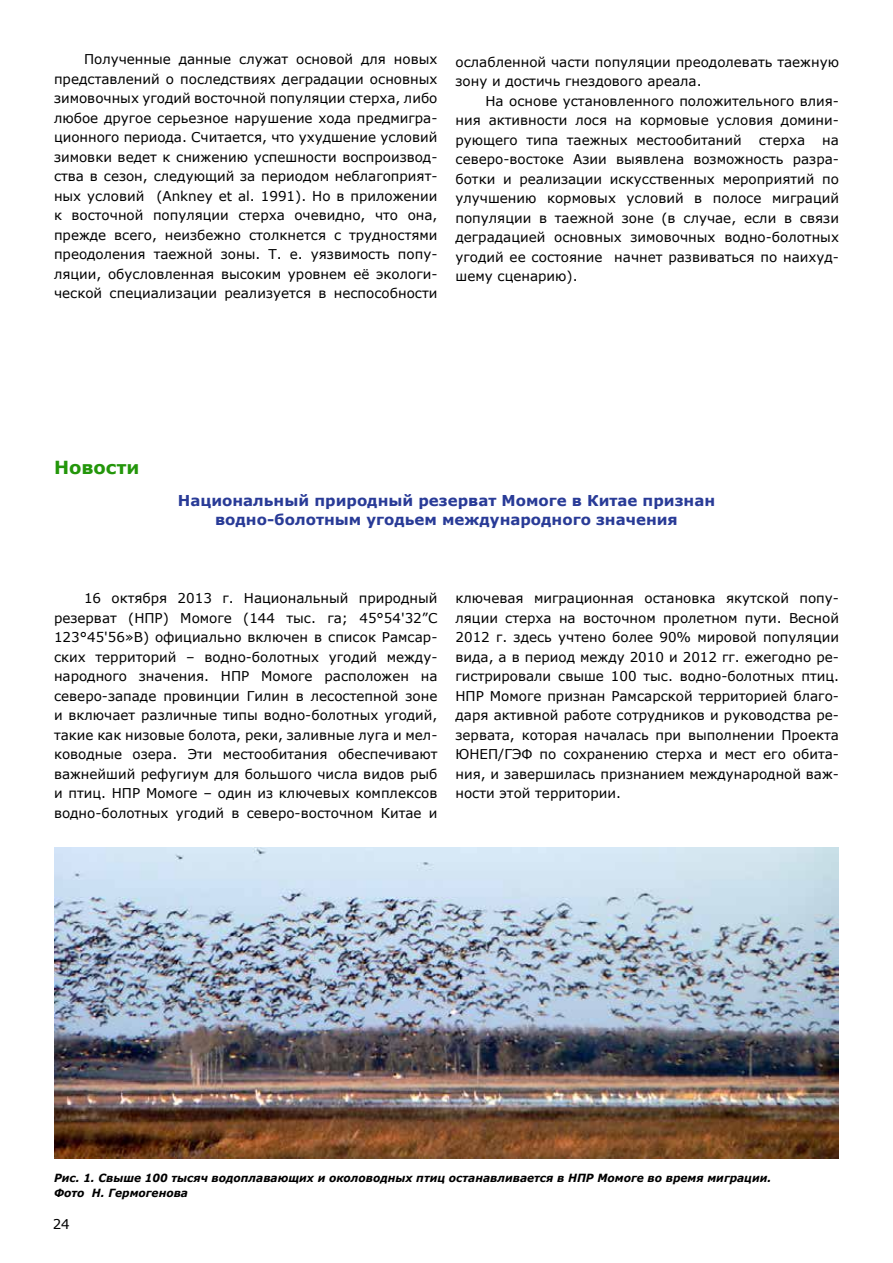
<style>
.page{position:relative;width:893px;height:1263px;background:#fff}
.page>*{position:absolute;margin:0;border:0;box-sizing:border-box;transform-origin:0 0}
.t1{font:700 18px "Verdana";color:#23960a}
.t2{font:700 15px/19.5px "Verdana";color:#293b97;text-align:center}
.t3{font:13.5px/19.5px "Verdana";color:#000;text-align:justify}
.t4{font:italic 700 11.25px/15px "Verdana";color:#000;scale:.95 1}
</style>
<div class="page">
<img style="left:54px;top:848px;width:785px;height:310px">
<p class="t3" style="left:54px;top:50px;width:385px;text-indent:30px">Полученные данные служат основой для новых представлений о последствиях деградации основных зимовочных угодий восточной популяции стерха, либо любое другое серьезное нарушение хода предмигра&shy;ционного периода. Считается, что ухудшение условий зимовки ведет к снижению успешности воспроизвод&shy;ства в сезон, следующий за периодом неблагоприят&shy;ных условий (Ankney et al. 1991). Но в приложении к восточной популяции стерха очевидно, что она, прежде всего, неизбежно столкнется с трудностями преодоления таежной зоны. Т. е. уязвимость попу&shy;ляции, обусловленная высоким уровнем её экологи&shy;ческой специализации реализуется в неспособности</p>
<p class="t3" style="left:455px;top:52px;width:385px">ослабленной части популяции преодолевать таежную зону и достичь гнездового ареала.</p>
<p class="t3" style="left:455px;top:91px;width:385px;text-indent:30px">На основе установленного положительного влия&shy;ния активности лося на кормовые условия домини&shy;рующего типа таежных местообитаний</p>
<p class="t3" style="left:759px;top:130px;width:48px">стерха</p>
<p class="t3" style="left:455px;top:130px;width:385px;text-indent:367px">на северо-востоке Азии выявлена возможность разра&shy;ботки и реализации искусственных мероприятий по улучшению кормовых условий в полосе миграций популяции в таежной зоне (в случае, если в связи деградацией основных зимовочных водно-болотных угодий ее состояние начнет развиваться по наихуд&shy;шему сценарию).</p>
<h1 class="t1" style="left:54px;top:455px;width:87px">Новости</h1>
<p class="t2" style="left:178px;top:490px;width:539px">Национальный природный резерват Момоге в Китае признан водно-болотным угодьем международного значения</p>
<p class="t3" style="left:54px;top:588px;width:385px;text-indent:30px">16 октября 2013 г. Национальный природный резерват (НПР) Момоге (144 тыс. га; 45°54'32”С 123°45'56»В) официально включен в список Рамсар&shy;ских территорий – водно-болотных угодий между&shy;народного значения. НПР Момоге расположен на северо-западе провинции Гилин в лесостепной зоне и включает различные типы водно-болотных угодий, такие как низовые болота, реки, заливные луга и мел&shy;ководные озера. Эти местообитания обеспечивают важнейший рефугиум для большого числа видов рыб и птиц. НПР Момоге – один из ключевых комплексов водно-болотных угодий в северо-восточном Китае и</p>
<p class="t3" style="left:455px;top:588px;width:385px">ключевая миграционная остановка якутской попу&shy;ляции стерха на восточном пролетном пути. Весной 2012 г. здесь учтено более 90% мировой популяции вида, а в период между 2010 и 2012 гг. ежегодно ре&shy;гистрировали свыше 100 тыс. водно-болотных птиц.<br>НПР Момоге признан Рамсарской территорией благо&shy;даря активной работе сотрудников и руководства ре&shy;зервата, которая началась при выполнении Проекта ЮНЕП/ГЭФ по сохранению стерха и мест его обита&shy;ния, и завершилась признанием международной важ&shy;ности этой территории.</p>
<p class="t4" style="left:54px;top:1171px;width:757px">Рис. 1. Свыше 100 тысяч водоплавающих и околоводных птиц останавливается в НПР Момоге во время миграции.<br>Фото Н. Гермогенова</p>
<p class="t3" style="left:53px;top:1214px;width:19px">24</p>
</div>
